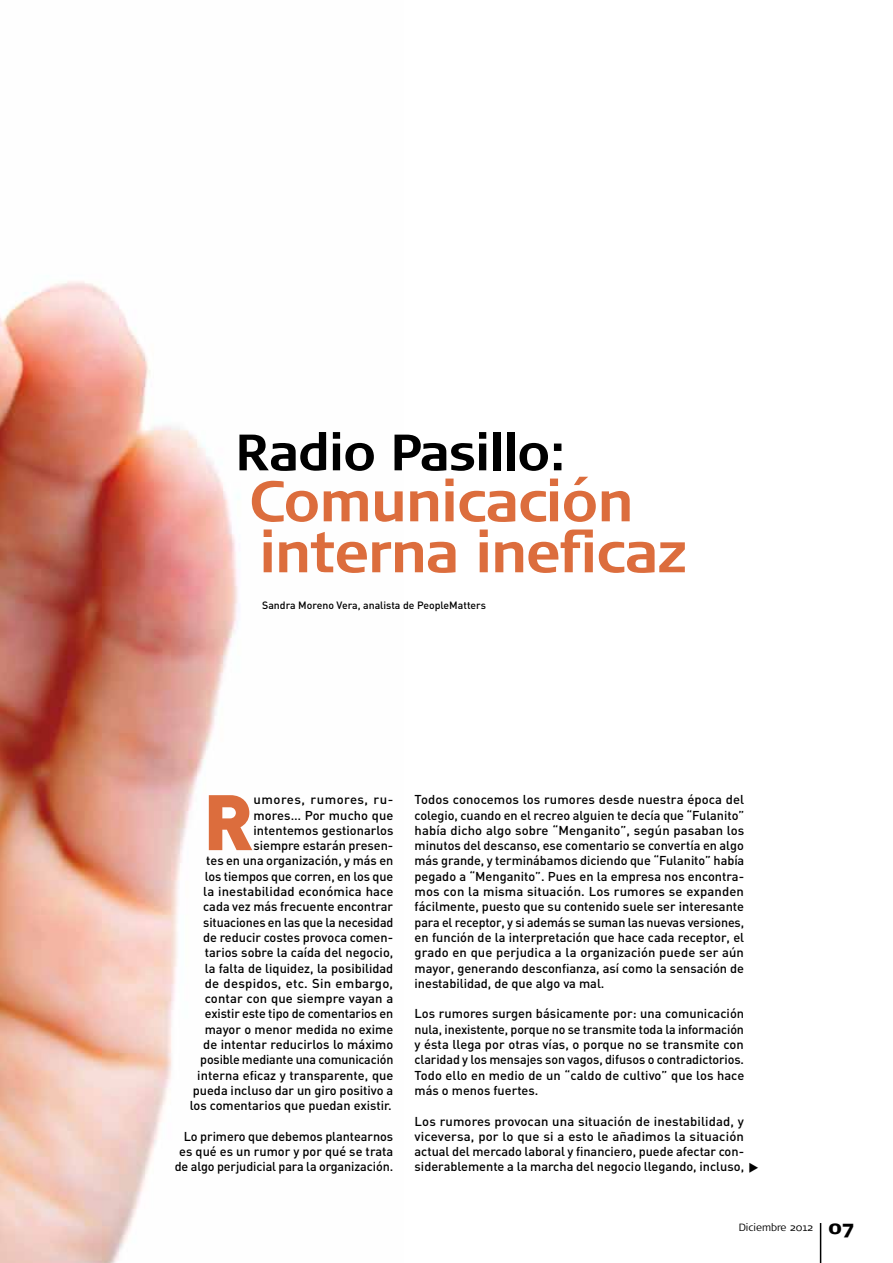
<style>
.page{position:relative;width:893px;height:1263px;background:#fff}
.page>*{position:absolute;margin:0;border:0;box-sizing:border-box;transform-origin:0 0}
.t1{font:900 77.25px "DIN";color:#dc6d3d}
.t2{font:700 57px/51px "Signa Normal";letter-spacing:-.025em;color:#dc6d3d}
.t3{font:700 51px "Signa Normal";letter-spacing:-.025em;color:#000}
.t4{font:500 12.75px/15.3px "DIN";color:#000;text-align:right}
.t5{font:500 10.5px "DIN";color:#000}
.t6{font:300 10.5px "Signa Normal";color:#000}
.s1{font-weight:900;font-size:19.5px}
</style>
<div class="page">
<img style="left:0;top:281px;width:239px;height:982px">
<hr style="left:820px;top:1223px;width:1px;height:40px;background:#000">
<h3 class="t3" style="left:235px;top:423px;width:333px">Radio Pasillo:</h3>
<h2 class="t2" style="left:249px;top:476px;width:438px">Comunicación interna ineficaz</h2>
<p class="t5" style="left:262px;top:598px;width:225px">Sandra Moreno Vera, analista de PeopleMatters</p>
<h1 class="t1" style="left:203px;top:770px;width:52px">R</h1>
<p class="t4" style="left:190px;top:791px;width:205px">umores, rumores, ru-<br>mores… Por mucho que intentemos gestionarlos<br>siempre estarán presen-<br>tes en una organización, y más en los tiempos que corren, en los que<br>la inestabilidad económica hace cada vez más frecuente encontrar situaciones en las que la necesidad de reducir costes provoca comen&shy;tarios sobre la caída del negocio,<br>la falta de liquidez, la posibilidad de despidos, etc. Sin embargo, contar con que siempre vayan a existir este tipo de comentarios en mayor o menor medida no exime de intentar reducirlos lo máximo posible mediante una comunicación interna eficaz y transparente, que pueda incluso dar un giro positivo a los comentarios que puedan existir.</p>
<p class="t4" style="left:175px;top:1128px;width:220px">Lo primero que debemos plantearnos es qué es un rumor y por qué se trata de algo perjudicial para la organización.</p>
<p class="t4" style="left:415px;top:791px;width:331px;text-align:justify">Todos conocemos los rumores desde nuestra época del colegio, cuando en el recreo alguien te decía que “Fulanito” había dicho algo sobre “Menganito”, según pasaban los minutos del descanso, ese comentario se convertía en algo más grande, y terminábamos diciendo que “Fulanito” había pegado a “Menganito”. Pues en la empresa nos encontra&shy;mos con la misma situación. Los rumores se expanden fácilmente, puesto que su contenido suele ser interesante para el receptor, y si además se suman las nuevas versiones, en función de la interpretación que hace cada receptor, el grado en que perjudica a la organización puede ser aún mayor, generando desconfianza, así como la sensación de inestabilidad, de que algo va mal.</p>
<p class="t4" style="left:415px;top:1006px;width:331px;text-align:justify">Los rumores surgen básicamente por: una comunicación nula, inexistente, porque no se transmite toda la información y ésta llega por otras vías, o porque no se transmite con claridad y los mensajes son vagos, difusos o contradictorios.<br>Todo ello en medio de un “caldo de cultivo” que los hace más o menos fuertes.</p>
<p class="t4" style="left:415px;top:1113px;width:346px;text-align:left">Los rumores provocan una situación de inestabilidad, y viceversa, por lo que si a esto le añadimos la situación actual del mercado laboral y financiero, puede afectar con&shy;siderablemente a la marcha del negocio llegando, incluso, ◆</p>
<p class="t6" style="left:739px;top:1221px;width:116px">Diciembre 2012 <span class="s1">07</span></p>
</div>
